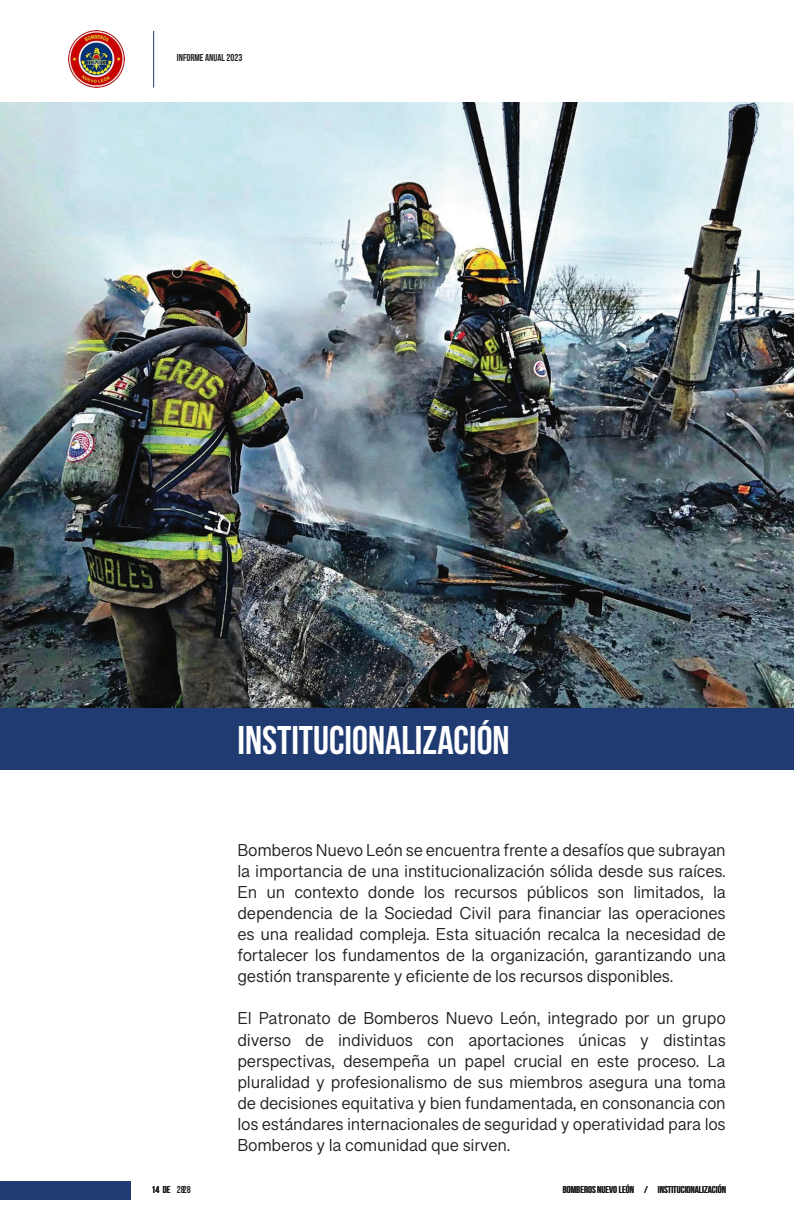
<style>
.page{position:relative;width:794px;height:1224px;background:#fff}
.page>*{position:absolute;margin:0;border:0;box-sizing:border-box;transform-origin:0 0}
.t1{font:40px "Bebas Neue";color:#fff}
.t2{font:17.6px/21.2px "Grantha Sangam MN";letter-spacing:-.015em;color:#231f20;text-align:justify}
.t3{font:10px "Bebas Neue";color:#231f20}
</style>
<div class="page">
<img style="left:68px;top:31px;width:57px;height:57px">
<hr style="left:153px;top:31px;width:1px;height:57px;background:#203b72">
<div style="left:0;top:1181px;width:130px;height:19px;background:#203b72"></div>
<img style="left:0;top:103px;width:794px;height:605px">
<div style="left:0;top:708px;width:793px;height:62px;background:#203b72"></div>
<p class="t3" style="left:177px;top:52px;width:67px">INFORME ANUAL 2023</p>
<h1 class="t1" style="left:237px;top:718px;width:274px">INSTITUCIONALIZACIÓN</h1>
<p class="t2" style="left:237px;top:839px;width:490px">Bomberos Nuevo León se encuentra frente a desafíos que subrayan la importancia de una institucionalización sólida desde sus raíces.<br>En un contexto donde los recursos públicos son limitados, la dependencia de la Sociedad Civil para financiar las operaciones es una realidad compleja. Esta situación recalca la necesidad de fortalecer los fundamentos de la organización, garantizando una gestión transparente y eficiente de los recursos disponibles.</p>
<p class="t2" style="left:237px;top:1008px;width:490px">El Patronato de Bomberos Nuevo León, integrado por un grupo diverso de individuos con aportaciones únicas y distintas perspectivas, desempeña un papel crucial en este proceso. La pluralidad y profesionalismo de sus miembros asegura una toma de decisiones equitativa y bien fundamentada, en consonancia con los estándares internacionales de seguridad y operatividad para los Bomberos y la comunidad que sirven.</p>
<p class="t3" style="left:151px;top:1184px;width:41px">14 DE 2828</p>
<p class="t3" style="left:563px;top:1184px;width:10px">BOMBERO</p>
<p class="t3" style="left:592px;top:1184px;width:97px">S NUEVO LEÓN / INSTITUCIONALI</p>
<p class="t3" style="left:704px;top:1184px;width:22px">ZACIÓN</p>
<p class="t3" style="left:567px;top:1184px;width:5px">O</p>
<p class="t3" style="left:684px;top:1184px;width:3px">I</p>
</div>
